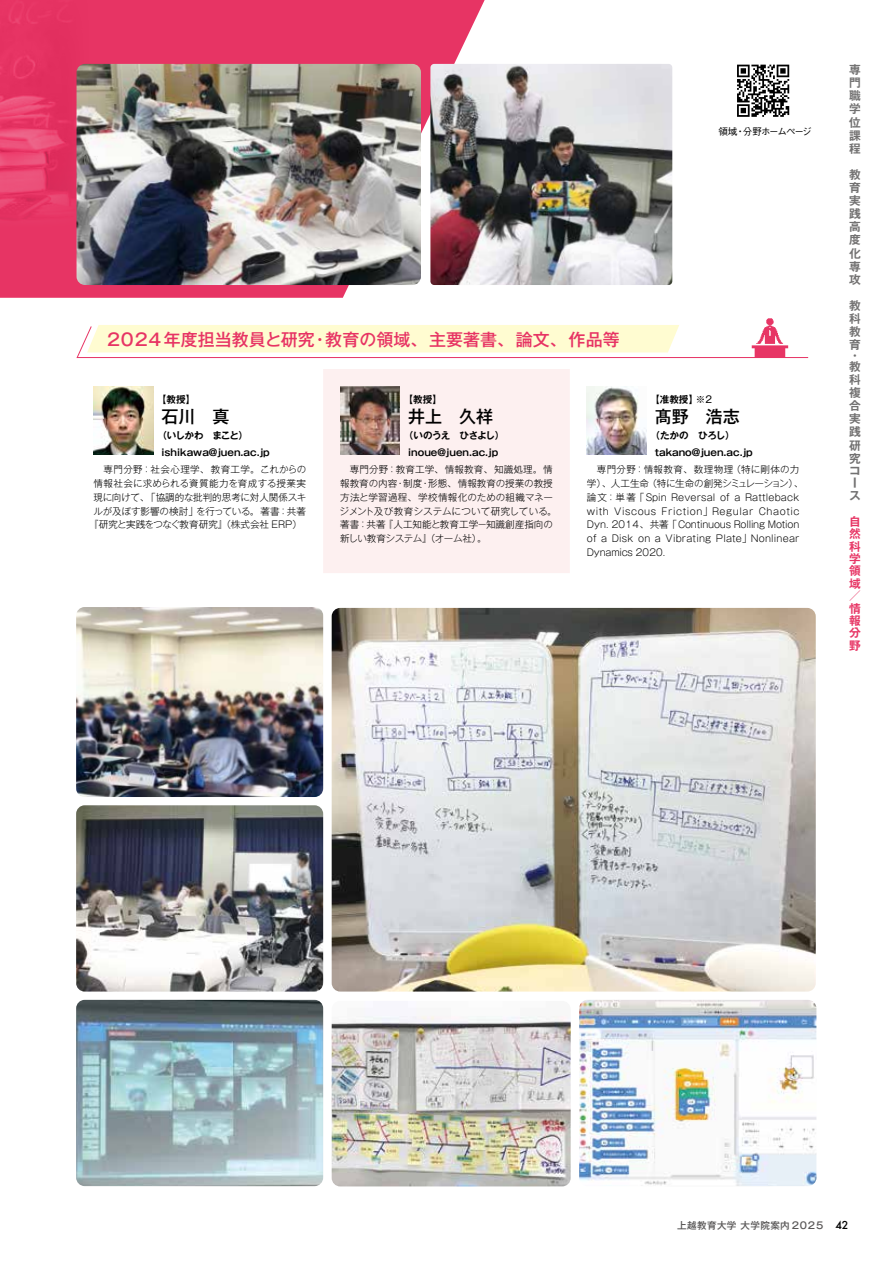
<style>
.page{position:relative;width:893px;height:1263px;background:#fff}
.page>*{position:absolute;margin:0;border:0;box-sizing:border-box;transform-origin:0 0}
.t1{font:500 16.95px "Gothic MB101 Pro";color:#e73464}
.t2{font:500 16.95px "Gothic MB101 Pro";color:#000}
.t3{font:700 11.7px/13px "Gothic MB101 Pro De";color:#727171;text-align:justify}
.t4{font:700 11.7px/12.5px "Gothic MB101 Pro De";color:#e73464}
.t5{font:300 9.6px/13.8px "Gothic MB101 Pro";color:#000;text-align:center}
.t6{font:300 9.6px/13.8px "Gothic MB101 Pro";letter-spacing:.02em;color:#000}
.t7{font:700 9.6px/17px "Gothic MB101 Pro De";color:#000}
.t8{font:500 9.6px "Gothic MB101 Pro";letter-spacing:.04em;color:#595757}
.t9{font:500 9.6px "Gothic BBB Pro";letter-spacing:-.105em;color:#000}
.s1{font-family:"Gothic MB101 Pro";font-weight:400}
.s2{font-family:"Futura";font-size:10.65px;color:#000}
</style>
<div class="page">
<svg style="left:0;top:0;width:485px;height:298px;background:#e94b75"></svg>
<div style="left:323px;top:369px;width:247px;height:204px;background:#fdf0f0"></div>
<img style="left:94px;top:386px;width:59px;height:68px">
<img style="left:340px;top:386px;width:60px;height:68px">
<img style="left:587px;top:386px;width:59px;height:68px">
<img style="left:0;top:0;width:91px;height:231px">
<svg style="left:737px;top:65px;width:52px;height:52px"></svg>
<img style="left:76px;top:1000px;width:247px;height:186px">
<img style="left:332px;top:608px;width:484px;height:383px">
<img style="left:332px;top:1015px;width:239px;height:171px">
<img style="left:579px;top:1000px;width:237px;height:186px">
<img style="left:76px;top:607px;width:247px;height:190px">
<img style="left:76px;top:805px;width:247px;height:186px">
<img style="left:77px;top:64px;width:344px;height:221px">
<img style="left:430px;top:64px;width:242px;height:221px">
<img style="left:766px;top:318px;width:8px;height:7px">
<svg style="left:76px;top:325px;width:733px;height:33px"></svg>
<p class="t9" style="left:718px;top:124px;width:95px">領域・分野ホームページ</p>
<h1 class="t1" style="left:107px;top:326px;width:514px">2024年度担当教員と研究・教育の領域、主要著書、論文、作品等</h1>
<p class="t7" style="left:157px;top:390px;width:40px">【教授】</p>
<h1 class="t2" style="left:162px;top:403px;width:70px">石川　真</h1>
<p class="t7" style="left:162px;top:426px;width:110px;text-indent:-4px">（いしかわ　まこと）　ishikawa@juen.ac.jp</p>
<p class="t7" style="left:403px;top:390px;width:40px">【教授】</p>
<h1 class="t2" style="left:408px;top:403px;width:87px">井上　久祥</h1>
<p class="t7" style="left:404px;top:426px;width:102px;text-align:center">（いのうえ　ひさよし）inoue@juen.ac.jp</p>
<p class="t7" style="left:650px;top:390px;width:63px">【准教授】<span class="s1">※2</span></p>
<h1 class="t2" style="left:655px;top:403px;width:87px">髙野　浩志</h1>
<p class="t7" style="left:655px;top:426px;width:99px;text-indent:-4px">（たかの　ひろし）takano@juen.ac.jp</p>
<p class="t5" style="left:89px;top:461px;width:219px">　専門分野：社会心理学、教育工学。これからの情報社会に求められる資質能力を育成する授業実現に向けて、「協調的な批判的思考に対人関係スキルが及ぼす影響の検討」を行っている。著書：共著『研究と実践をつなぐ教育研究』（株式会社 ERP）</p>
<p class="t5" style="left:340px;top:461px;width:219px;text-align:left">　専門分野：教育工学、情報教育、知識処理。情報教育の内容・制度・形態、情報教育の授業の教授方法と学習過程、学校情報化のための組織マネージメント及び教育システムについて研究している。著書：共著『人工知能と教育工学－知識創産指向の新しい教育システム』（オーム社）。</p>
<p class="t6" style="left:587px;top:461px;width:218px">　専門分野：情報教育、数理物理（特に剛体の力学）、人工生命（特に生命の創発シミュレーション）、論文：単著「Spin Reversal of a Rattleback with Viscous Friction」Regular Chaotic<br>Dyn. 2014、共著「Continuous Rolling Motion of a Disk on a Vibrating Plate」Nonlinear<br>Dynamics 2020.</p>
<p class="t3" style="left:849px;top:62px;width:13px">専門職学位課程</p>
<p class="t3" style="left:849px;top:167px;width:13px">教育実践高度化専攻</p>
<p class="t3" style="left:849px;top:297px;width:13px">教科教育</p>
<p class="t3" style="left:849px;top:349px;width:13px;line-height:10.8px">・教</p>
<p class="t3" style="left:849px;top:372px;width:13px;text-align:left">科複合実践研究コース</p>
<p class="t4" style="left:849px;top:514px;width:13px">自然科学領域／情報分野</p>
<p class="t8" style="left:677px;top:1217px;width:173px">上越教育大学 大学院案内 2025 <span class="s2">42</span></p>
</div>
